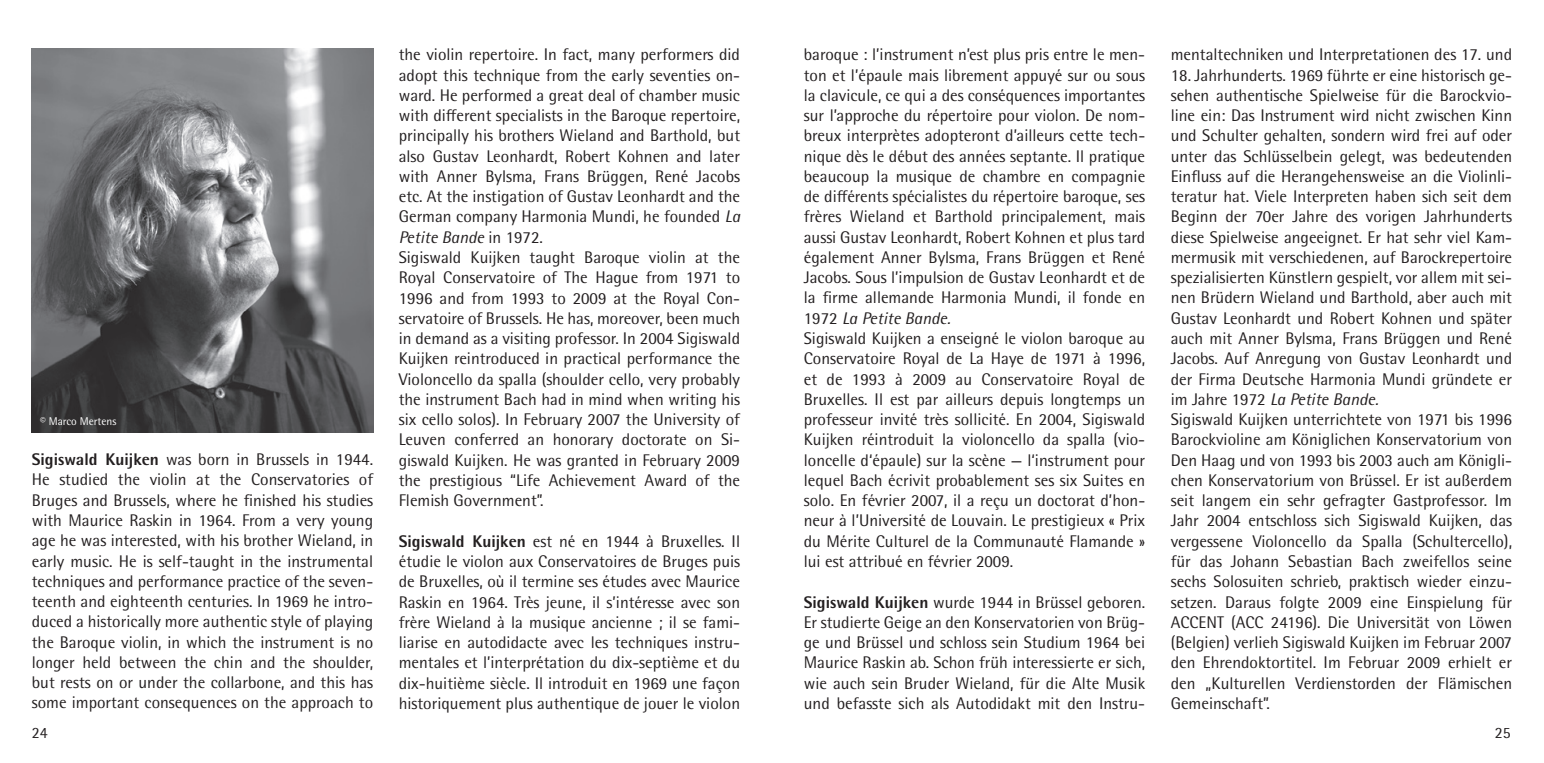
<style>
.page{position:relative;width:1544px;height:763px;background:#fff}
.page>*{position:absolute;margin:0;border:0;box-sizing:border-box;transform-origin:0 0}
.t1{font:16.88px/20.2px "Rotis Semi Sans Std";color:#231f20;text-align:justify}
.t2{font:15.75px "Rotis Semi Sans Std";color:#231f20}
.t3{font:11.25px "Rotis Semi Sans Std";color:#fff}
.s1{font-weight:800}
.s2{font-style:italic}
</style>
<div class="page">
<img style="left:32px;top:48px;width:341px;height:384px">
<p class="t3" style="left:40px;top:414px;width:78px">© Marco Mertens</p>
<p class="t1" style="left:32px;top:449px;width:343px"><span class="s1">Sigiswald Kuijken</span> was born in Brussels in 1944.<br>He studied the violin at the Conservatories of Bruges and Brussels, where he finished his studies with Maurice Raskin in 1964. From a very young age he was interested, with his brother Wieland, in early music. He is self-taught in the instrumental techniques and performance practice of the seven&shy;teenth and eighteenth centuries. I n 1969 he intro&shy;duced a historically more authentic style of playing the Baroque violin, in which the instrument is no longer held between the chin and the shoulder, but rests on or under the collarbone, and this has some important consequences on the approach to</p>
<p class="t1" style="left:399px;top:44px;width:343px;text-align:left">the violin repertoire. I n fact, many performers did adopt this technique from the early seventies on&shy;ward. He performed a great deal of chamber music with different specialists in the Baroque repertoire, principally his brothers Wieland and Barthold, but also Gustav Leonhardt, Robert Kohnen and later with Anner Bylsma, Frans Brüggen, René Jacobs etc. At the instigation of Gustav Leonhardt and the German company Harmonia Mundi, he founded <span class="s2">La Petite Bande</span> in 1972.<br>Sigiswald Kuijken taught Baroque violin at the Royal Conservatoire of The Hague from 1971 to 1996 and from 1993 to 2009 at the Royal Con&shy;servatoire of Brussels. He has, moreover, been much in demand as a visiting professor. I n 2004 Sigiswald Kuijken reintroduced in practical performance the Violoncello da spalla (shoulder cello, very probably the instrument Bach had in mind when writing his six cello solos). I n February 2007 the U niversity of Leuven conferred an honorary doctorate on Si&shy;giswald Kuijken. He was granted in February 2009 the prestigious “Life Achievement Award of the Flemish Government”.</p>
<p class="t1" style="left:399px;top:530px;width:343px"><span class="s1">Sigiswald Kuijken</span> est né en 1944 à Bruxelles. I l étudie le violon aux Conservatoires de Bruges puis de Bruxelles, où il termine ses études avec Maurice Raskin en 1964. Très jeune, il s’intéresse avec son frère Wieland à la musique ancienne ; il se fami&shy;liarise en autodidacte avec les techniques instru&shy;mentales et l’interprétation du dix-septième et du dix-huitième siècle. I l introduit en 1969 une façon historiquement plus authentique de jouer le violon</p>
<p class="t1" style="left:804px;top:44px;width:343px;text-align:left">baroque : l’instrument n’est plus pris entre le men&shy;ton et l’épaule mais librement appuyé sur ou sous la clavicule, ce qui a des conséquences importantes sur l’approche du répertoire pour violon. De nom&shy;breux interprètes adopteront d’ailleurs cette tech&shy;nique dès le début des années septante. I l pratique beaucoup la musique de chambre en compagnie de différents spécialistes du répertoire baroque, ses frères Wieland et Barthold principalement, mais aussi Gustav Leonhardt, Robert Kohnen et plus tard également Anner Bylsma, Frans Brüggen et René Jacobs. Sous l’impulsion de Gustav Leonhardt et de la firme allemande Harmonia Mundi, il fonde en 1972 <span class="s2">La Petite Bande.<br></span>Sigiswald Kuijken a enseigné le violon baroque au Conservatoire Royal de La Haye de 1971 à 1996, et de 1993 à 2009 au Conservatoire Royal de Bruxelles. I l est par ailleurs depuis longtemps un professeur invité très sollicité. En 2004, Sigiswald Kuijken réintroduit la violoncello da spalla (vio&shy;loncelle d‘épaule) sur la scène — l‘instrument pour lequel Bach écrivit probablement ses six Suites en solo. En février 2007, il a reçu un doctorat d’hon&shy;neur à l’U niversité de Louvain. Le prestigieux « Prix du Mérite Culturel de la Communauté Flamande » lui est attribué en février 2009.</p>
<p class="t1" style="left:804px;top:591px;width:343px"><span class="s1">Sigiswald Kuijken</span> wurde 1944 in Brüssel geboren.<br>Er studierte Geige an den Konservatorien von Brüg&shy;ge und Brüssel und schloss sein Studium 1964 bei Maurice Raskin ab. Schon früh interessierte er sich, wie auch sein Bruder Wieland, für die Alte Musik und befasste sich als Autodidakt mit den I nstru-</p>
<p class="t1" style="left:1170px;top:44px;width:343px">mentaltechniken und I nterpretationen des 17. und</p>
<p class="t1" style="left:1170px;top:65px;width:343px;text-align:left">18. Jahrhunderts. 1969 führte er eine historisch ge&shy;sehen authentische Spielweise für die Barockvio&shy;line ein: Das I nstrument wird nicht zwischen Kinn und Schulter gehalten, sondern wird frei auf oder unter das Schlüsselbein gelegt, was bedeutenden Einfluss auf die Herangehensweise an die Violinli&shy;teratur hat. Viele I nterpreten haben sich seit dem Beginn der 70er Jahre des vorigen Jahrhunderts diese Spielweise angeeignet. Er hat sehr viel Kam&shy;mermusik mit verschiedenen, auf Barockrepertoire spezialisierten Künstlern gespielt, vor allem mit sei&shy;nen Brüdern Wieland und Barthold, aber auch mit Gustav Leonhardt und Robert Kohnen und später auch mit Anner Bylsma, Frans Brüggen und René Jacobs. Auf Anregung von Gustav Leonhardt und der Firma Deutsche Harmonia Mundi gründete er im Jahre 1972 <span class="s2">La Petite Bande.<br></span>Sigiswald Kuijken unterrichtete von 1971 bis 1996<br>Barockvioline am Königlichen Konservatorium von Den Haag und von 1993 bis 2003 auch am Königli&shy;chen Konservatorium von Brüssel. Er ist außerdem seit langem ein sehr gefragter Gastprofessor. I m Jahr 2004 entschloss sich Sigiswald Kuijken, das vergessene Violoncello da Spalla (Schultercello), für das Johann Sebastian Bach zweifellos seine sechs Solosuiten schrieb, praktisch wieder einzu&shy;setzen. Daraus folgte 2009 eine Einspielung für ACCENT (ACC 24196). Die U niversität von Löwen (Belgien) verlieh Sigiswald Kuijken im Februar 2007 den Ehrendoktortitel. I m Februar 2009 erhielt er den „Kulturellen Verdienstorden der Flämischen Gemeinschaft”.</p>
<p class="t2" style="left:32px;top:722px;width:17px">24</p>
<p class="t2" style="left:1494px;top:722px;width:17px">25</p>
</div>
